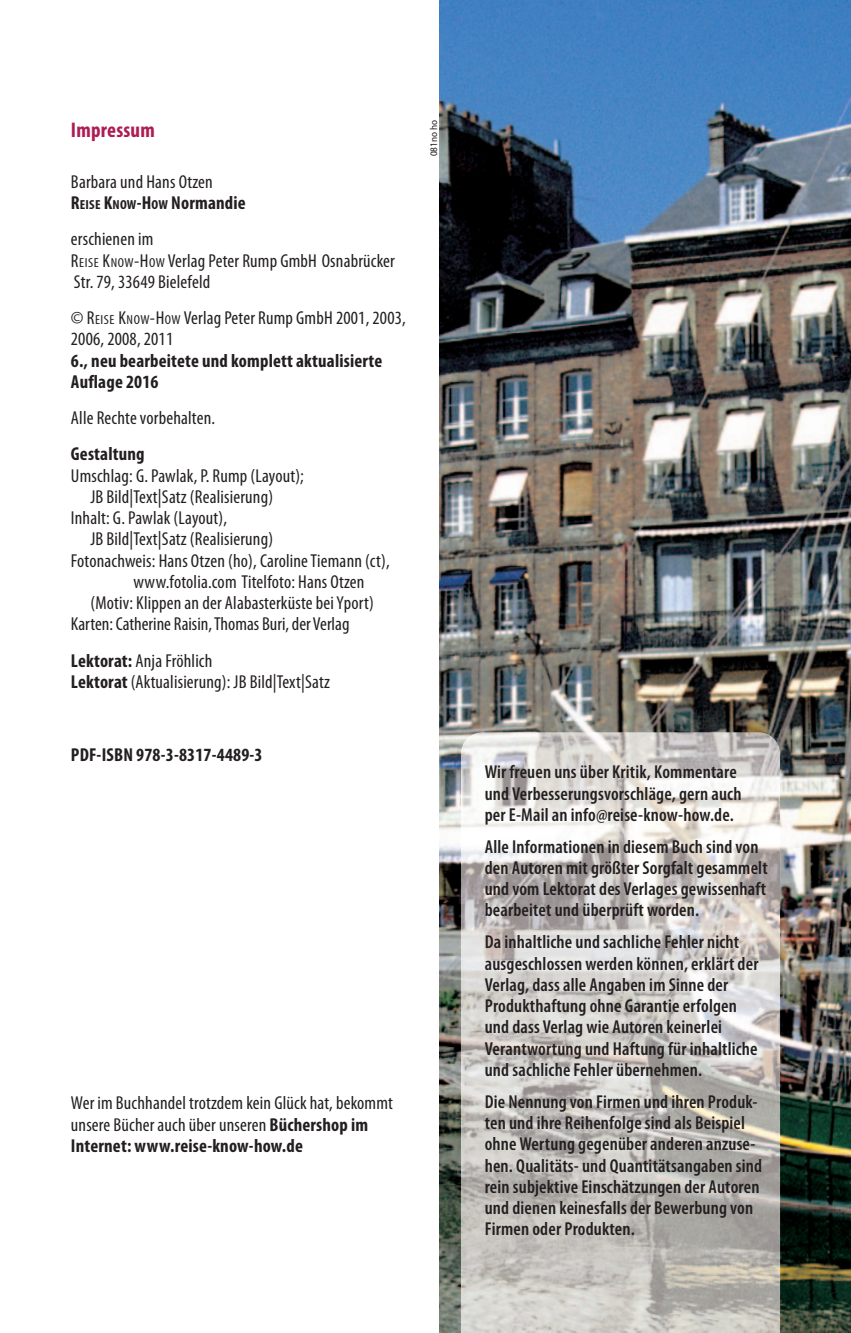
<style>
.page{position:relative;width:851px;height:1333px;background:#fff}
.page>*{position:absolute;margin:0;border:0;box-sizing:border-box;transform-origin:0 0}
.t1{font:700 condensed 21.25px "Myriad Pro";letter-spacing:.01em;color:#ad1d54}
.t2{font:600 condensed 18.75px/21.2px "Myriad Pro";letter-spacing:.01em;color:#231f20}
.t3{font:condensed 18.75px/21.2px "Myriad Pro";letter-spacing:.01em;color:#231f20}
.t4{font:700 condensed 18.75px/21.2px "Myriad Pro";letter-spacing:.01em;color:#231f20}
.t5{font:semi-condensed 10px "Myriad Pro";color:#231f20}
.s1{font-weight:700}
.s2{font-weight:700;font-size:13px}
.s3{font-size:13px}
</style>
<div class="page">
<img style="left:439px;top:0;width:411px;height:1332px">
<img style="left:461px;top:732px;width:319px;height:21px">
<p class="t1" style="left:71px;top:122px;width:85px">Impressum</p>
<p class="t3" style="left:71px;top:172px;width:176px">Barbara und Hans Otzen<br><span class="s1">R</span><span class="s2">EISE</span> <span class="s1">K</span><span class="s2">NOW</span><span class="s1">-H</span><span class="s2">OW</span> <span class="s1">Normandie</span></p>
<p class="t3" style="left:71px;top:230px;width:325px">erschienen im<br>R<span class="s3">EISE</span> K<span class="s3">NOW</span>-H<span class="s3">OW</span> Verlag Peter Rump GmbH Osnabrücker<br>Str. 79, 33649 Bielefeld</p>
<p class="t3" style="left:71px;top:309px;width:336px">© R<span class="s3">EISE</span> K<span class="s3">NOW</span>-H<span class="s3">OW</span> Verlag Peter Rump GmbH 2001, 2003,<br>2006, 2008, 2011</p>
<p class="t4" style="left:71px;top:351px;width:313px">6., neu bearbeitete und komplett aktualisierte<br>Auflage 2016</p>
<p class="t3" style="left:71px;top:409px;width:146px">Alle Rechte vorbehalten.</p>
<p class="t4" style="left:71px;top:445px;width:75px">Gestaltung</p>
<p class="t3" style="left:71px;top:466px;width:234px">Umschlag: G. Pawlak, P. Rump (Layout);</p>
<p class="t3" style="left:90px;top:487px;width:184px">JB Bild|Text|Satz (Realisierung)</p>
<p class="t3" style="left:71px;top:509px;width:158px">Inhalt: G. Pawlak (Layout),</p>
<p class="t3" style="left:90px;top:530px;width:184px">JB Bild|Text|Satz (Realisierung)</p>
<p class="t3" style="left:71px;top:551px;width:320px">Fotonachweis: Hans Otzen (ho), Caroline Tiemann (ct),</p>
<p class="t3" style="left:133px;top:572px;width:233px">www.fotolia.com Titelfoto: Hans Otzen</p>
<p class="t3" style="left:90px;top:594px;width:285px">(Motiv: Klippen an der Alabasterküste bei Yport)</p>
<p class="t3" style="left:71px;top:615px;width:280px">Karten: Catherine Raisin, Thomas Buri, der Verlag</p>
<p class="t3" style="left:71px;top:651px;width:260px"><span class="s1">Lektorat:</span> Anja Fröhlich<br><span class="s1">Lektorat</span> (Aktualisierung): JB Bild|Text|Satz</p>
<p class="t4" style="left:71px;top:744px;width:193px">PDF-ISBN 978-3-8317-4489-3</p>
<p class="t5" style="left:430px;top:156px;width:38px;rotate:-90deg">081no ho</p>
<p class="t3" style="left:71px;top:1094px;width:323px">Wer im Buchhandel trotzdem kein Glück hat, bekommt unsere Bücher auch über unseren <span class="s1">Büchershop im<br>Internet: www.reise-know-how.de</span></p>
<p class="t2" style="left:484px;top:763px;width:258px">Wir freuen uns über Kritik, Kommentare und Verbesserungsvorschläge, gern auch per E-Mail an info@reise-know-how.de.</p>
<p class="t2" style="left:484px;top:837px;width:284px">Alle Informationen in diesem Buch sind von den Autoren mit größter Sorgfalt gesammelt und vom Lektorat des Verlages gewissenhaft bearbeitet und überprüft worden.</p>
<p class="t2" style="left:484px;top:933px;width:275px">Da inhaltliche und sachliche Fehler nicht ausgeschlossen werden können, erklärt der Verlag, dass alle Angaben im Sinne der Produkthaftung ohne Garantie erfolgen und dass Verlag wie Autoren keinerlei Verantwortung und Haftung für inhaltliche und sachliche Fehler übernehmen.</p>
<p class="t2" style="left:484px;top:1092px;width:279px">Die Nennung von Firmen und ihren Produk&shy;ten und ihre Reihenfolge sind als Beispiel ohne Wertung gegenüber anderen anzuse&shy;hen. Qualitäts- und Quantitätsangaben sind rein subjektive Einschätzungen der Autoren und dienen keinesfalls der Bewerbung von Firmen oder Produkten.</p>
</div>
